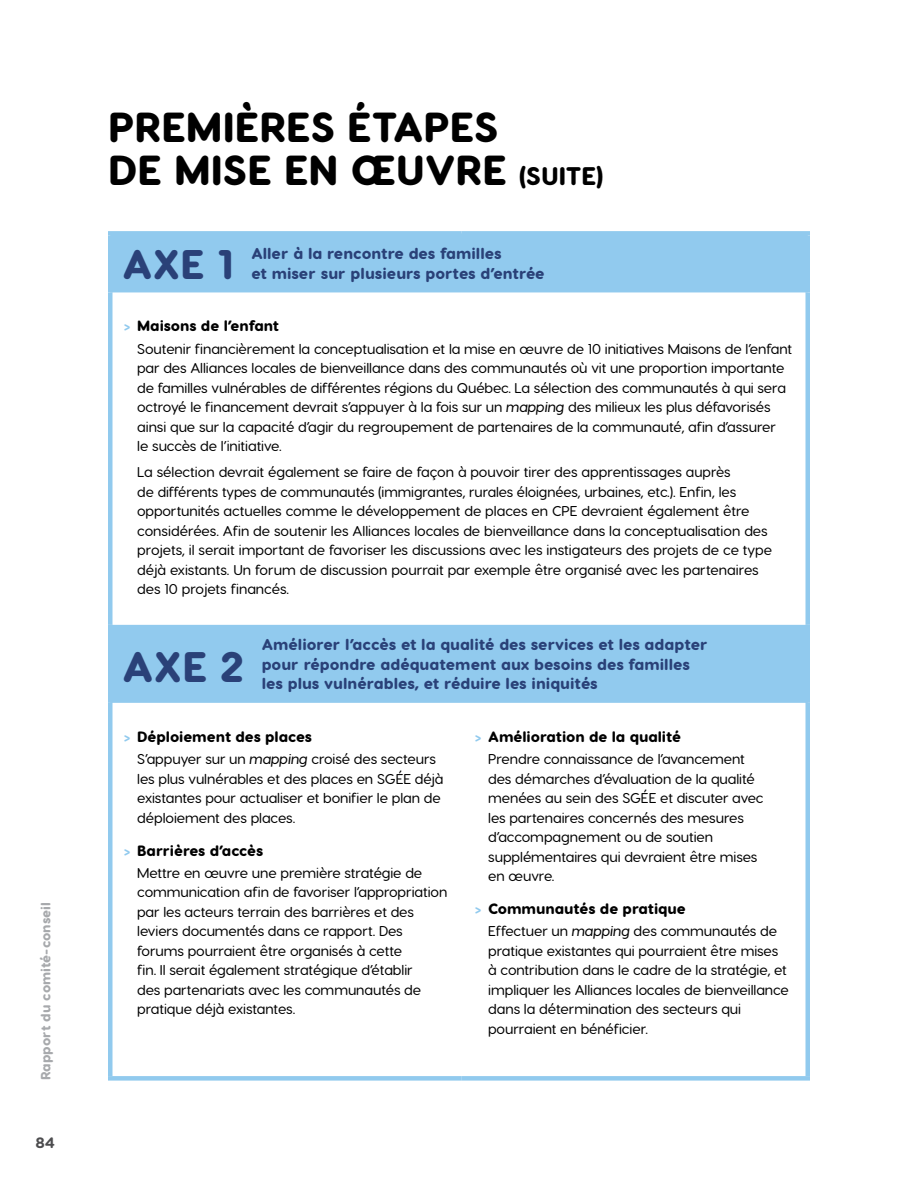
<style>
.page{position:relative;width:918px;height:1188px;background:#fff}
.page>*{position:absolute;margin:0;border:0;box-sizing:border-box;transform-origin:0 0}
.t1{font:800 42.75px "Visby Round CF";color:#2a4178}
.t2{font:800 42px/43.5px "Visby Round CF";color:#000}
.t3{font:800 41.4px "Visby Round CF";color:#2a4178}
.t4{font:800 15.75px/19.5px "Visby Round CF";color:#2a4178}
.t5{font:800 15px "Visby Round CF";letter-spacing:-.005em;color:#000}
.t6{font:700 15px "Gotham Rounded";color:#4d4d4f}
.Liste-bullet{font:500 14.25px/19.5px "Visby Round CF";letter-spacing:-.005em;color:#000}
.t7{font:800 13.5px "Visby Round CF";color:#a7a9ac}
.s1{font-size:25.5px}
.s2{font-weight:700;color:#91caee}
.s3{font-family:"Visby CF";font-weight:600;font-style:italic}
</style>
<div class="page">
<svg style="left:112px;top:236px;width:694px;height:467px"></svg>
<div style="left:108px;top:231px;width:353px;height:5px;background:#91caee"></div>
<hr style="left:108px;top:236px;width:4px;height:56px;background:#91caee">
<div style="left:461px;top:231px;width:349px;height:5px;background:#91caee"></div>
<hr style="left:806px;top:236px;width:4px;height:56px;background:#91caee">
<hr style="left:108px;top:625px;width:4px;height:78px;background:#91caee">
<hr style="left:806px;top:625px;width:4px;height:78px;background:#91caee">
<hr style="left:108px;top:703px;width:4px;height:373px;background:#91caee">
<hr style="left:806px;top:703px;width:4px;height:373px;background:#91caee">
<div style="left:108px;top:1076px;width:353px;height:5px;background:#91caee"></div>
<div style="left:461px;top:1076px;width:349px;height:5px;background:#91caee"></div>
<hr style="left:108px;top:292px;width:4px;height:333px;background:#91caee">
<hr style="left:806px;top:292px;width:4px;height:333px;background:#91caee">
<p class="t7" style="left:37px;top:1080px;width:179px;rotate:-90deg">Rapport du comité-conseil</p>
<p class="t6" style="left:35px;top:1131px;width:21px">84</p>
<h2 class="t2" style="left:108px;top:104px;width:497px">PREMIÈRES ÉTAPES<br>DE MISE EN ŒUVRE <span class="s1">(SUITE)</span></h2>
<h4 class="t3" style="left:123px;top:238px;width:113px">AXE 1</h4>
<h4 class="t4" style="left:251px;top:244px;width:295px">Aller à la rencontre des familles<br>et miser sur plusieurs portes d’entrée</h4>
<p class="t5" style="left:124px;top:317px;width:157px"><span class="s2">&gt;</span> Maisons de l’enfant</p>
<p class="Liste-bullet" style="left:137px;top:339px;width:656px">Soutenir financièrement la conceptualisation et la mise en œuvre de 10 initiatives Maisons de l’enfant par des Alliances locales de bienveillance dans des communautés où vit une proportion importante de familles vulnérables de différentes régions du Québec. La sélection des communautés à qui sera octroyé le financement devrait s’appuyer à la fois sur un <span class="s3">mapping</span> des milieux les plus défavorisés ainsi que sur la capacité d’agir du regroupement de partenaires de la communauté, afin d’assurer<br>le succès de l’initiative.</p>
<p class="Liste-bullet" style="left:137px;top:462px;width:636px">La sélection devrait également se faire de façon à pouvoir tirer des apprentissages auprès<br>de différents types de communautés (immigrantes, rurales éloignées, urbaines, etc.). Enfin, les opportunités actuelles comme le développement de places en CPE devraient également être considérées. Afin de soutenir les Alliances locales de bienveillance dans la conceptualisation des projets, il serait important de favoriser les discussions avec les instigateurs des projets de ce type déjà existants. Un forum de discussion pourrait par exemple être organisé avec les partenaires des 10 projets financés.</p>
<p class="t4" style="left:262px;top:635px;width:447px">Améliorer l’accès et la qualité des services et les adapter pour répondre adéquatement aux besoins des familles les plus vulnérables, et réduire les iniquités</p>
<p class="t5" style="left:124px;top:727px;width:190px"><span class="s2">&gt;</span> Déploiement des places</p>
<p class="Liste-bullet" style="left:137px;top:749px;width:308px">S’appuyer sur un <span class="s3">mapping</span> croisé des secteurs les plus vulnérables et des places en SGÉE déjà existantes pour actualiser et bonifier le plan de déploiement des places.</p>
<p class="t5" style="left:124px;top:841px;width:141px"><span class="s2">&gt;</span> Barrières d’accès</p>
<p class="Liste-bullet" style="left:137px;top:863px;width:312px">Mettre en œuvre une première stratégie de communication afin de favoriser l’appropriation par les acteurs terrain des barrières et des leviers documentés dans ce rapport. Des forums pourraient être organisés à cette<br>fin. Il serait également stratégique d’établir<br>des partenariats avec les communautés de pratique déjà existantes.</p>
<p class="t1" style="left:122px;top:639px;width:123px">AXE 2</p>
<p class="t5" style="left:475px;top:727px;width:208px"><span class="s2">&gt;</span> Amélioration de la qualité</p>
<p class="Liste-bullet" style="left:488px;top:749px;width:277px">Prendre connaissance de l’avancement des démarches d’évaluation de la qualité menées au sein des SGÉE et discuter avec les partenaires concernés des mesures d’accompagnement ou de soutien supplémentaires qui devraient être mises en œuvre.</p>
<p class="t5" style="left:475px;top:899px;width:213px"><span class="s2">&gt;</span> Communautés de pratique</p>
<p class="Liste-bullet" style="left:488px;top:921px;width:302px">Effectuer un <span class="s3">mapping</span> des communautés de pratique existantes qui pourraient être mises à contribution dans le cadre de la stratégie, et impliquer les Alliances locales de bienveillance dans la détermination des secteurs qui pourraient en bénéficier.</p>
</div>
